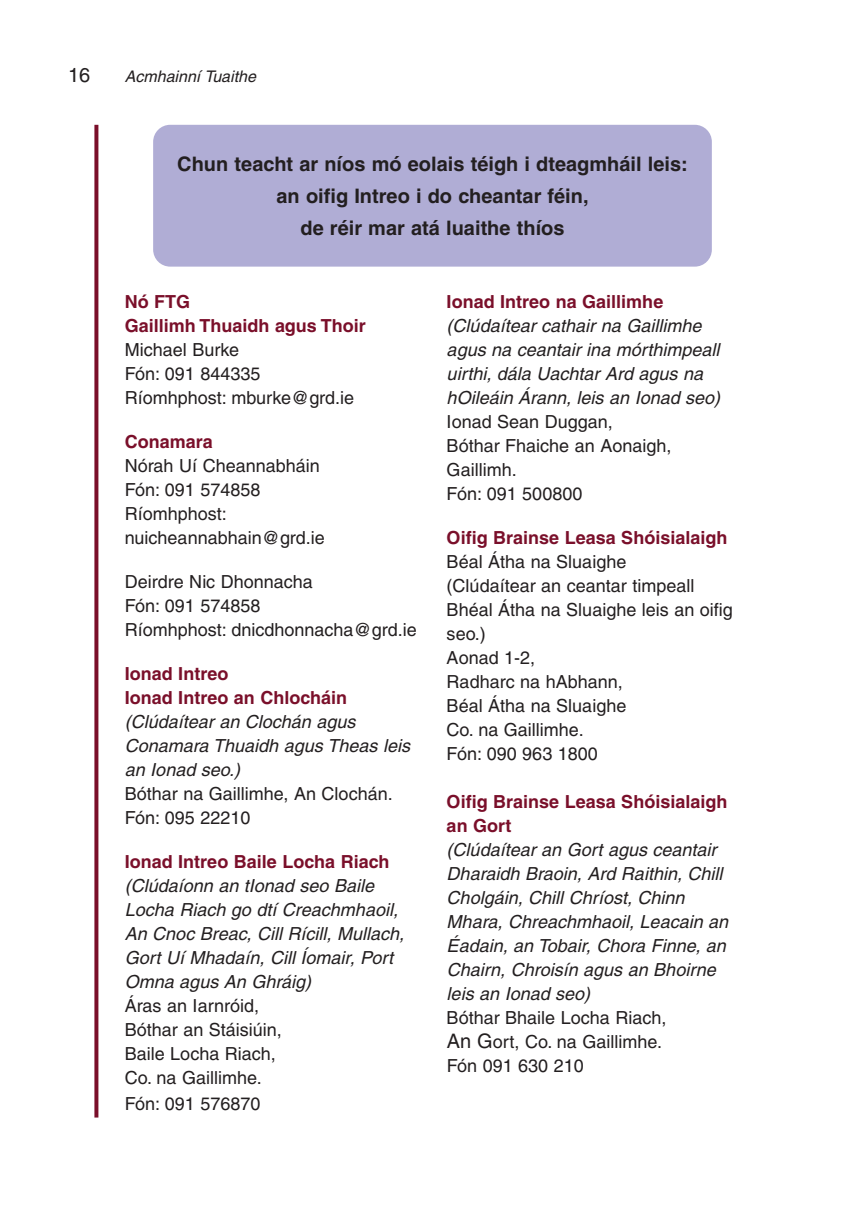
<style>
.page{position:relative;width:865px;height:1214px;background:#fff}
.page>*{position:absolute;margin:0;border:0;box-sizing:border-box;transform-origin:0 0}
.t1{font:700 20px/32px "Helvetica";color:#231f20;text-align:center}
.t2{font:20px "Helvetica";color:#231f20}
.t3{font:italic 18px/24px "Helvetica";color:#231f20}
.t4{font:18px/24px "Helvetica";color:#231f20}
.t5{font:italic 16px "Helvetica";color:#231f20}
.s1{font-weight:700;color:#7a0f2a}
.s2{font-weight:700;font-style:normal;color:#7a0f2a}
.s3{font-style:normal}
.s4{font-style:normal;font-size:20px}
</style>
<div class="page">
<svg style="left:94px;top:125px;width:4px;height:992px;background:#882840"></svg>
<div style="left:153px;top:125px;width:558px;height:141px;background:#b0add5;border-radius:17px"></div>
<p class="t2" style="left:68px;top:64px;width:24px">16</p>
<p class="t5" style="left:125px;top:67px;width:133px">Acmhainní Tuaithe</p>
<p class="t1" style="left:177px;top:148px;width:512px">Chun teacht ar níos mó eolais téigh i dteagmháil leis: an oifig Intreo i do cheantar féin,<br>de réir mar atá luaithe thíos</p>
<p class="t4" style="left:125px;top:289px;width:242px"><span class="s1">Nó FTG<br>Gaillimh Thuaidh agus Thoir<br></span>Michael Burke<br>Fón: 091 844335<br>Ríomhphost: mburke@grd.ie</p>
<p class="t4" style="left:125px;top:429px;width:202px"><span class="s1">Conamara<br></span>Nórah Uí Cheannabháin<br>Fón: 091 574858<br>Ríomhphost: nuicheannabhain@grd.ie</p>
<p class="t4" style="left:125px;top:569px;width:293px">Deirdre Nic Dhonnacha<br>Fón: 091 574858<br>Ríomhphost: dnicdhonnacha@grd.ie</p>
<p class="t3" style="left:125px;top:661px;width:287px"><span class="s2">Ionad Intreo<br>Ionad Intreo an Chlocháin </span>(Clúdaítear an Clochán agus<br>Conamara Thuaidh agus Theas leis an Ionad seo.)<br><span class="s3">Bóthar na Gaillimhe, An Clochán.<br>Fón: 095 22210</span></p>
<p class="t3" style="left:125px;top:849px;width:281px"><span class="s2">Ionad Intreo Baile Locha Riach </span>(Clúdaíonn an tIonad seo Baile<br>Locha Riach go dtí Creachmhaoil,<br>An Cnoc Breac, Cill Rícill, Mullach,<br>Gort Uí Mhadaín, Cill Íomair, Port<br>Omna agus An Ghráig)<br><span class="s3">Áras an Iarnróid,<br>Bóthar an Stáisiúin,<br>Baile Locha Riach,<br>Co. na Gaillimhe.</span></p>
<p class="t4" style="left:125px;top:1091px;width:137px">Fón: 091 576870</p>
<p class="t3" style="left:446px;top:289px;width:275px"><span class="s2">Ionad Intreo na Gaillimhe </span>(Clúdaítear cathair na Gaillimhe agus na ceantair ina mórthimpeall uirthi, dála Uachtar Ard agus na hOileáin Árann, leis an Ionad seo)<br><span class="s3">Ionad Sean Duggan,<br>Bóthar Fhaiche an Aonaigh,<br>Gaillimh.<br>Fón: 091 500800</span></p>
<p class="t4" style="left:446px;top:525px;width:288px"><span class="s1">Oifig Brainse Leasa Shóisialaigh<br></span>Béal Átha na Sluaighe<br>(Clúdaítear an ceantar timpeall<br>Bhéal Átha na Sluaighe leis an oifig seo.)<br>Aonad 1-2,<br>Radharc na hAbhann,<br>Béal Átha na Sluaighe<br>Co. na Gaillimhe.<br>Fón: 090 963 1800</p>
<p class="t3" style="left:446px;top:789px;width:283px"><span class="s2">Oifig Brainse Leasa Shóisialaigh an Gort<br></span>(Clúdaítear an Gort agus ceantair<br>Dharaidh Braoin, Ard Raithin, Chill<br>Cholgáin, Chill Chríost, Chinn<br>Mhara, Chreachmhaoil, Leacain an<br>Éadain, an Tobair, Chora Finne, an<br>Chairn, Chroisín agus an Bhoirne leis an Ionad seo)<br><span class="s3">Bóthar Bhaile Locha Riach,<br></span><span class="s4">An G</span><span class="s3">ort, Co. na Gaillimhe.<br>Fón 091 630 210</span></p>
</div>
